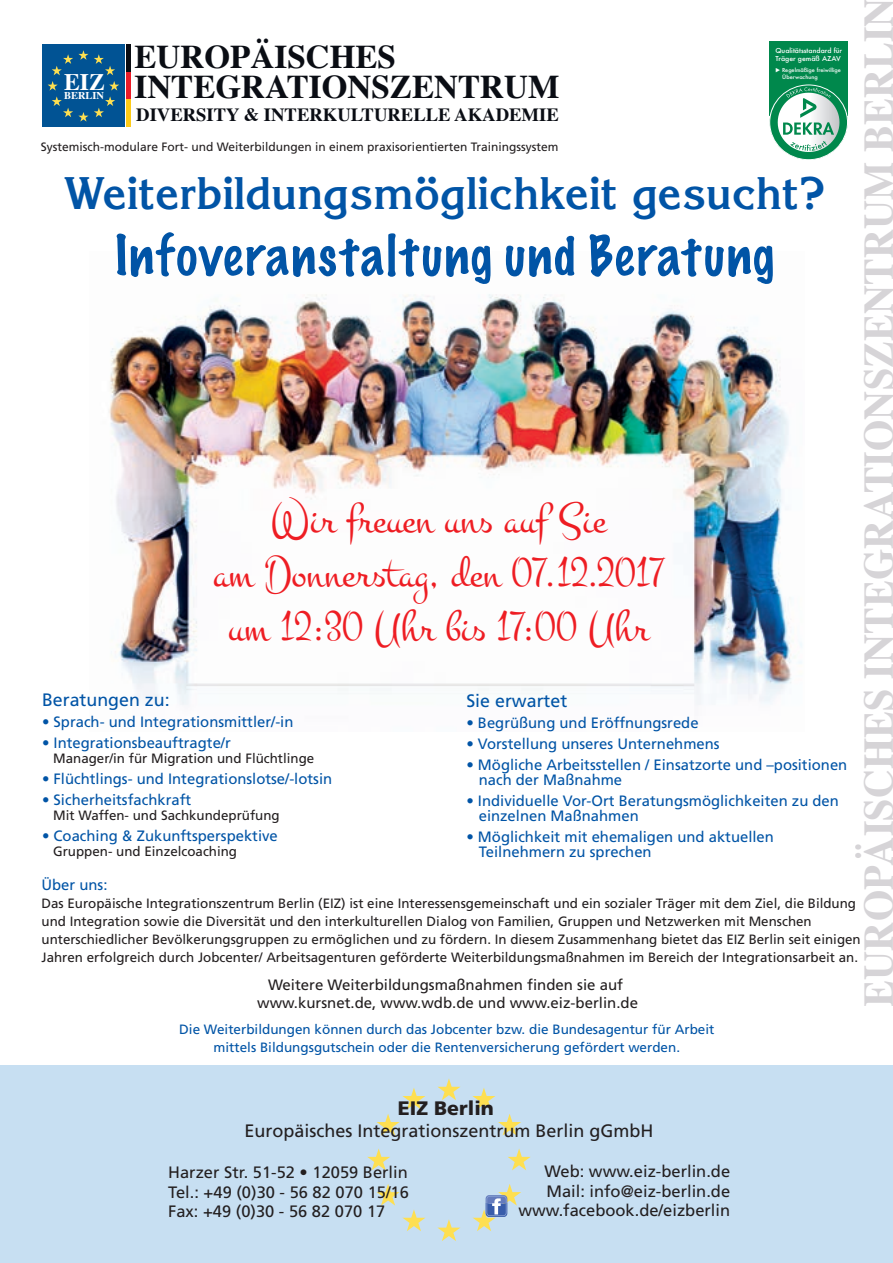
<style>
.page{position:relative;width:893px;height:1263px;background:#fff}
.page>*{position:absolute;margin:0;border:0;box-sizing:border-box;transform-origin:0 0}
.t1{font:100 50.7px "Marker Felt";letter-spacing:.04em;color:#0154a6}
.t2{font:45.15px/54.2px "Montez";color:#ee1d23;text-align:center}
.t3{font:700 44.7px "Korinna";color:#0154a6}
.t4{font:700 42.6px "Times";color:#d6d4d7;scale:.95 1}
.t5{font:700 33.15px "Times";color:#0a0d14}
.t6{font:700 23.7px "Times";color:#fff}
.t7{font:900 19.5px "Frutiger";color:#231f20}
.t8{font:700 18.6px "Times";color:#0a0d14}
.t9{font:18px "Frutiger";color:#231f20}
.t10{font:18px "Frutiger";color:#0154a6}
.t11{font:16.5px/19.8px "Frutiger";color:#231f20;text-align:right}
.t12{font:15px/15px "Frutiger";color:#0154a6}
.t13{font:15px/18px "Frutiger";color:#231f20;text-align:center}
.t14{font:13.5px/18px "Frutiger";color:#231f20}
.t15{font:13.5px/18px "Frutiger";color:#0154a6;text-align:center}
.t16{font:12.15px "Frutiger";color:#231f20}
.t17{font:700 10.5px "Times";color:#fff}
.t18{font:500 6.6px/7.9px "Futura";color:#fff;scale:1.04 1}
.t19{font:500 5.25px "Futura";color:#fff;scale:1.04 1}
</style>
<div class="page">
<img style="left:109px;top:294px;width:693px;height:411px">
<div style="left:0;top:1065px;width:893px;height:198px;background:#c7dff2"></div>
<svg style="left:437px;top:1078px;width:23px;height:22px"></svg>
<svg style="left:472px;top:1088px;width:49px;height:47px"></svg>
<svg style="left:508px;top:1148px;width:23px;height:22px"></svg>
<svg style="left:437px;top:1219px;width:23px;height:22px"></svg>
<svg style="left:377px;top:1184px;width:48px;height:47px"></svg>
<svg style="left:367px;top:1148px;width:23px;height:22px"></svg>
<svg style="left:377px;top:1088px;width:48px;height:47px"></svg>
<svg style="left:473px;top:1184px;width:48px;height:47px"></svg>
<div style="left:769px;top:41px;width:79px;height:75px;background:#00884c"></div>
<svg style="left:769px;top:84px;width:79px;height:76px"></svg>
<div style="left:42px;top:45px;width:83px;height:82px;background:#015394"></div>
<div style="left:126px;top:45px;width:5px;height:27px;background:#0a0d14"></div>
<div style="left:126px;top:72px;width:5px;height:28px;background:#ec1c29"></div>
<div style="left:126px;top:100px;width:5px;height:27px;background:#fdcb18"></div>
<svg style="left:94px;top:54px;width:21px;height:21px"></svg>
<svg style="left:94px;top:81px;width:25px;height:36px"></svg>
<svg style="left:48px;top:81px;width:40px;height:41px"></svg>
<svg style="left:52px;top:50px;width:36px;height:25px"></svg>
<h3 class="t4" style="left:838px;top:1006px;width:1063px;rotate:-90deg">EUROPÄISCHES INTEGRATIONSZENTRUM BERLIN</h3>
<h3 class="t5" style="left:134px;top:26px;width:263px">EUROPÄISCHES</h3>
<p class="t18" style="left:775px;top:46px;width:66px">Qualitätsstandard für<br>Träger gemäß AZAV</p>
<p class="t19" style="left:782px;top:67px;width:58px">Regelmäßige freiwillige</p>
<p class="t19" style="left:782px;top:73px;width:36px">Überwachung</p>
<h3 class="t6" style="left:64px;top:59px;width:42px">EIZ</h3>
<p class="t17" style="left:64px;top:85px;width:41px">BERLIN</p>
<h3 class="t5" style="left:134px;top:55px;width:426px">INTEGRATIONSZENTRUM</h3>
<h3 class="t8" style="left:136px;top:97px;width:424px">DIVERSITY &amp; INTERKULTURELLE AKADEMIE</h3>
<p class="t16" style="left:41px;top:140px;width:519px">Systemisch-modulare Fort- und Weiterbildungen in einem praxisorientierten Trainingssystem</p>
<h3 class="t3" style="left:65px;top:165px;width:762px">Weiterbildungsmöglichkeit gesucht?</h3>
<h1 class="t1" style="left:115px;top:215px;width:660px">Infoveranstaltung und Beratung</h1>
<h2 class="t2" style="left:213px;top:494px;width:453px">Wir freuen uns auf Sie<br>am Donnerstag, den 07.12.2017 um 12:30 Uhr bis 17:00 Uhr</h2>
<h3 class="t10" style="left:42px;top:689px;width:129px">Beratungen zu:</h3>
<p class="t12" style="left:42px;top:714px;width:253px">• Sprach- und Integrationsmittler/-in</p>
<p class="t12" style="left:42px;top:735px;width:190px">• Integrationsbeauftragte/r</p>
<p class="t14" style="left:53px;top:749px;width:263px">Manager/in für Migration und Flüchtlinge</p>
<p class="t12" style="left:42px;top:771px;width:292px">• Flüchtlings- und Integrationslotse/-lotsin</p>
<p class="t12" style="left:42px;top:792px;width:151px">• Sicherheitsfachkraft</p>
<p class="t14" style="left:53px;top:806px;width:228px">Mit Waffen- und Sachkundeprüfung</p>
<p class="t12" style="left:42px;top:828px;width:237px">• Coaching &amp; Zukunftsperspektive</p>
<p class="t14" style="left:53px;top:842px;width:185px">Gruppen- und Einzelcoaching</p>
<h3 class="t10" style="left:466px;top:690px;width:102px">Sie erwartet</h3>
<p class="t12" style="left:466px;top:715px;width:234px">• Begrüßung und Eröffnungsrede</p>
<p class="t12" style="left:466px;top:736px;width:255px">• Vorstellung unseres Unternehmens</p>
<p class="t12" style="left:479px;top:757px;width:370px;text-indent:-12px">• Mögliche Arbeitsstellen / Einsatzorte und –positionen nach der Maßnahme</p>
<p class="t12" style="left:479px;top:793px;width:362px;text-indent:-12px">• Individuelle Vor-Ort Beratungsmöglichkeiten zu den einzelnen Maßnahmen</p>
<p class="t12" style="left:479px;top:829px;width:297px;text-indent:-12px">• Möglichkeit mit ehemaligen und aktuellen<br>Teilnehmern zu sprechen</p>
<p class="t12" style="left:42px;top:877px;width:67px">Über uns:</p>
<p class="t14" style="left:42px;top:894px;width:821px">Das Europäische Integrationszentrum Berlin (EIZ) ist eine Interessensgemeinschaft und ein sozialer Träger mit dem Ziel, die Bildung und Integration sowie die Diversität und den interkulturellen Dialog von Familien, Gruppen und Netzwerken mit Menschen unterschiedlicher Bevölkerungsgruppen zu ermöglichen und zu fördern. In diesem Zusammenhang bietet das EIZ Berlin seit einigen Jahren erfolgreich durch Jobcenter/ Arbeitsagenturen geförderte Weiterbildungsmaßnahmen im Bereich der Integrationsarbeit an.</p>
<p class="t13" style="left:257px;top:975px;width:382px">Weitere Weiterbildungsmaßnahmen finden sie auf www.kursnet.de, www.wdb.de und www.eiz-berlin.de</p>
<p class="t15" style="left:179px;top:1020px;width:537px">Die Weiterbildungen können durch das Jobcenter bzw. die Bundesagentur für Arbeit mittels Bildungsgutschein oder die Rentenversicherung gefördert werden.</p>
<h3 class="t7" style="left:398px;top:1096px;width:97px">EIZ Berlin</h3>
<h3 class="t9" style="left:244px;top:1120px;width:411px">Europäisches Integrationszentrum Berlin gGmbH</h3>
<p class="t11" style="left:168px;top:1162px;width:242px;text-align:justify">Harzer Str. 51-52 • 12059 Berlin Tel.: +49 (0)30 - 56 82 070 15/16<br>Fax: +49 (0)30 - 56 82 070 17</p>
<p class="t11" style="left:518px;top:1161px;width:213px">Web: www.eiz-berlin.de<br>Mail: info@eiz-berlin.de www.facebook.de/eizberlin</p>
</div>
